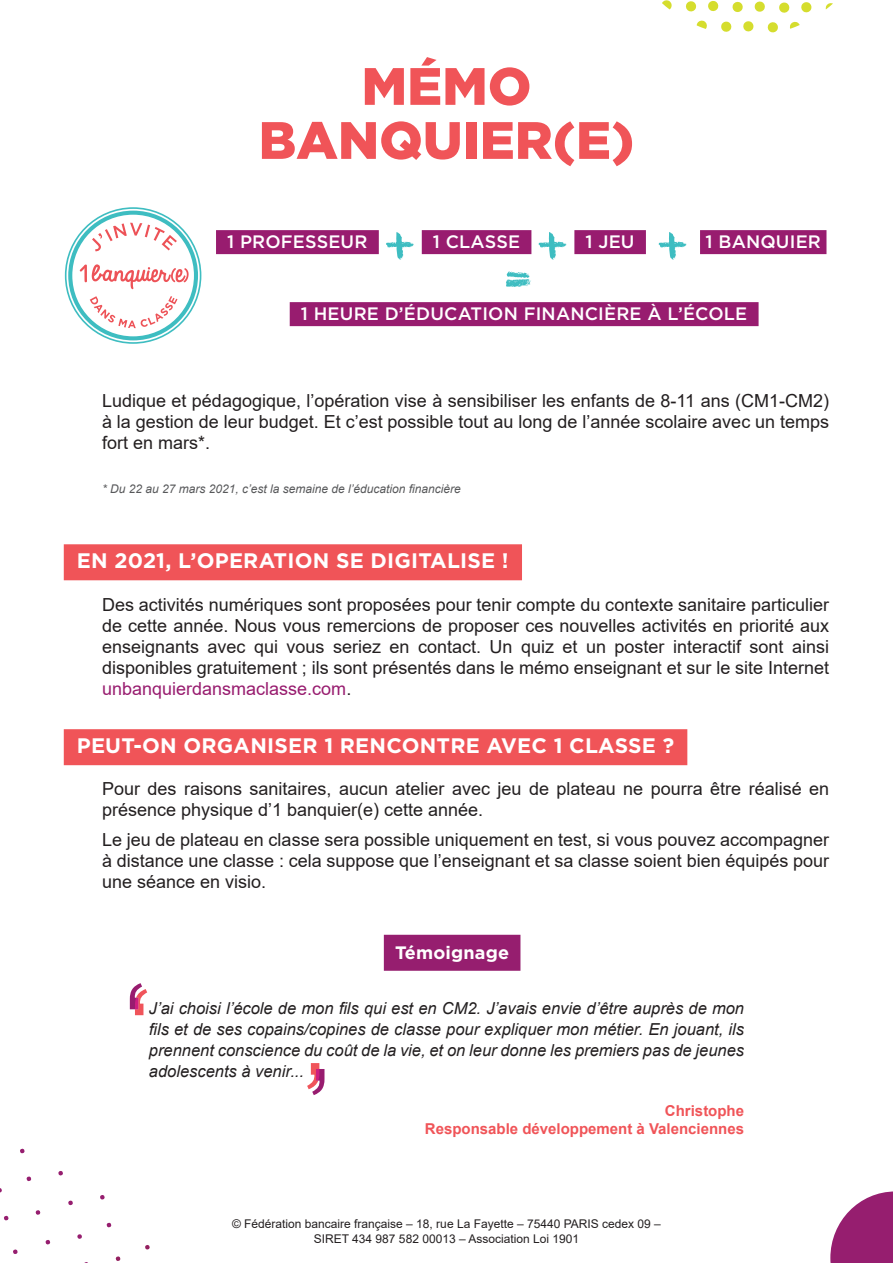
<style>
.page{position:relative;width:893px;height:1263px;background:#fff}
.page>*{position:absolute;margin:0;border:0;box-sizing:border-box;transform-origin:0 0}
.t1{font:54px "DK Cool Crayon";color:#3ebdc1}
.t2{font:900 52.5px/54px "Gotham";color:#f05458;text-align:center}
.t3{font:700 21px "Gotham";letter-spacing:.01em;color:#fff}
.t4{font:18px/21px "Arial";color:#231f20;text-align:justify}
.t5{font:500 18px "Gotham";letter-spacing:.01em;color:#fff}
.t6{font:700 18px "Gotham";letter-spacing:.01em;color:#fff}
.t7{font:italic 16.5px/21px "Arial";color:#231f20;text-align:justify}
.t8{font:700 15px/18px "Arial";color:#f05458;text-align:right}
.t9{font:12px/15px "Arial";color:#231f20;text-align:center}
.t10{font:italic 12px "Arial";color:#57585a}
.s1{color:#981c6f}
</style>
<div class="page">
<svg style="left:826px;top:3px;width:7px;height:6px"></svg>
<svg style="left:779px;top:2px;width:11px;height:11px"></svg>
<svg style="left:767px;top:22px;width:11px;height:11px"></svg>
<svg style="left:732px;top:1px;width:11px;height:11px"></svg>
<svg style="left:721px;top:21px;width:11px;height:11px"></svg>
<svg style="left:686px;top:1px;width:11px;height:11px"></svg>
<svg style="left:801px;top:2px;width:11px;height:11px"></svg>
<svg style="left:790px;top:21px;width:10px;height:8px"></svg>
<svg style="left:754px;top:1px;width:11px;height:11px"></svg>
<svg style="left:743px;top:21px;width:11px;height:11px"></svg>
<svg style="left:708px;top:1px;width:11px;height:11px"></svg>
<svg style="left:697px;top:20px;width:10px;height:9px"></svg>
<svg style="left:662px;top:0;width:10px;height:9px"></svg>
<svg style="left:20px;top:1148px;width:5px;height:5px"></svg>
<svg style="left:13px;top:1249px;width:5px;height:5px"></svg>
<svg style="left:35px;top:1210px;width:6px;height:5px"></svg>
<svg style="left:58px;top:1171px;width:5px;height:5px"></svg>
<svg style="left:4px;top:1215px;width:5px;height:6px"></svg>
<svg style="left:26px;top:1176px;width:5px;height:5px"></svg>
<svg style="left:77px;top:1234px;width:5px;height:5px"></svg>
<svg style="left:100px;top:1195px;width:5px;height:5px"></svg>
<svg style="left:115px;top:1256px;width:6px;height:5px"></svg>
<svg style="left:45px;top:1240px;width:5px;height:5px"></svg>
<svg style="left:68px;top:1200px;width:5px;height:5px"></svg>
<svg style="left:106px;top:1222px;width:6px;height:5px"></svg>
<svg style="left:145px;top:1245px;width:5px;height:5px"></svg>
<svg style="left:830px;top:1191px;width:63px;height:72px"></svg>
<svg style="left:65px;top:207px;width:136px;height:137px"></svg>
<div style="left:216px;top:230px;width:163px;height:24px;background:#981c6f"></div>
<div style="left:422px;top:230px;width:109px;height:24px;background:#981c6f"></div>
<div style="left:574px;top:230px;width:72px;height:24px;background:#981c6f"></div>
<div style="left:700px;top:230px;width:126px;height:24px;background:#981c6f"></div>
<div style="left:290px;top:302px;width:469px;height:24px;background:#981c6f"></div>
<div style="left:64px;top:544px;width:458px;height:36px;background:#f05458"></div>
<div style="left:64px;top:729px;width:623px;height:36px;background:#f05458"></div>
<div style="left:384px;top:935px;width:136px;height:36px;background:#961e6f"></div>
<svg style="left:130px;top:983px;width:17px;height:32px"></svg>
<svg style="left:307px;top:1063px;width:17px;height:32px"></svg>
<h2 class="t2" style="left:259px;top:59px;width:377px">MÉMO<br>BANQUIER(E)</h2>
<p class="t5" style="left:227px;top:230px;width:142px">1 PROFESSEUR</p>
<h1 class="t1" style="left:384px;top:205px;width:33px">+</h1>
<p class="t5" style="left:433px;top:230px;width:89px">1 CLASSE</p>
<h1 class="t1" style="left:537px;top:205px;width:33px">+</h1>
<p class="t5" style="left:586px;top:230px;width:51px">1 JEU</p>
<h1 class="t1" style="left:657px;top:205px;width:33px">+</h1>
<p class="t5" style="left:706px;top:230px;width:117px">1 BANQUIER</p>
<h1 class="t1" style="left:504px;top:241px;width:30px">=</h1>
<p class="t5" style="left:301px;top:302px;width:448px">1 HEURE D’ÉDUCATION FINANCIÈRE À L’ÉCOLE</p>
<p class="t4" style="left:102px;top:390px;width:729px">Ludique et pédagogique, l’opération vise à sensibiliser les enfants de 8-11 ans (CM1-CM2) à la gestion de leur budget. Et c’est possible tout au long de l’année scolaire avec un temps fort en mars*.</p>
<p class="t10" style="left:102px;top:481px;width:360px">* Du 22 au 27 mars 2021, c’est la semaine de l’éducation financière</p>
<p class="t3" style="left:77px;top:547px;width:433px">EN 2021, L’OPERATION SE DIGITALISE !</p>
<p class="t4" style="left:102px;top:593px;width:729px">Des activités numériques sont proposées pour tenir compte du contexte sanitaire particulier de cette année. Nous vous remercions de proposer ces nouvelles activités en priorité aux enseignants avec qui vous seriez en contact. Un quiz et un poster interactif sont ainsi disponibles gratuitement ; ils sont présentés dans le mémo enseignant et sur le site Internet <span class="s1">unbanquierdansmaclasse.com</span>.</p>
<p class="t3" style="left:77px;top:732px;width:599px">PEUT-ON ORGANISER 1 RENCONTRE AVEC 1 CLASSE ?</p>
<p class="t4" style="left:102px;top:778px;width:729px">Pour des raisons sanitaires, aucun atelier avec jeu de plateau ne pourra être réalisé en présence physique d’1 banquier(e) cette année.</p>
<p class="t4" style="left:102px;top:829px;width:729px">Le jeu de plateau en classe sera possible uniquement en test, si vous pouvez accompagner à distance une classe : cela suppose que l’enseignant et sa classe soient bien équipés pour une séance en visio.</p>
<p class="t6" style="left:395px;top:940px;width:116px">Témoignage</p>
<p class="t7" style="left:149px;top:998px;width:597px">J’ai choisi l’école de mon fils qui est en CM2. J’avais envie d’être auprès de mon fils et de ses copains/copines de classe pour expliquer mon métier. En jouant, ils prennent conscience du coût de la vie, et on leur donne les premiers pas de jeunes adolescents à venir...</p>
<p class="t8" style="left:425px;top:1102px;width:321px">Christophe<br>Responsable développement à Valenciennes</p>
<p class="t9" style="left:232px;top:1216px;width:430px">© Fédération bancaire française – 18, rue La Fayette – 75440 PARIS cedex 09 –<br>SIRET 434 987 582 00013 – Association Loi 1901</p>
</div>
